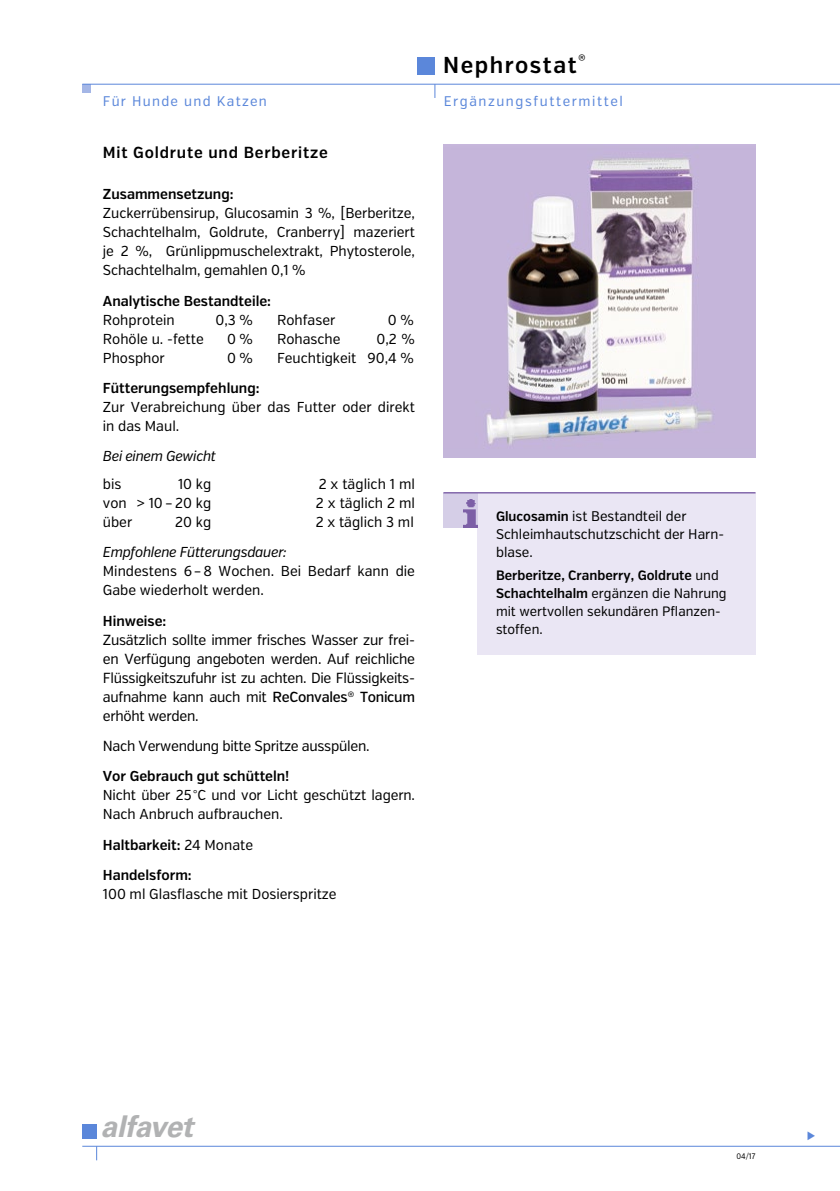
<style>
.page{position:relative;width:840px;height:1191px;background:#fff}
.page>*{position:absolute;margin:0;border:0;box-sizing:border-box;transform-origin:0 0}
.t1{font:italic 700 30px "Univers LT Std";letter-spacing:-.02em;color:#b1b2b3}
.t2{font:600 23px "Verb Cond";letter-spacing:.065em;color:#000}
.t3{font:600 16px "Verb Cond";letter-spacing:.05em;color:#000}
.t4{font:14.6px/19px "Verb Cond";letter-spacing:-.02em;color:#000;text-align:justify}
.t5{font:14.4px/19px "Verb Cond";color:#000}
.t6{font:600 14.4px/30.4px "Verb Cond";color:#000}
.t7{font:italic 14.4px "Verb Cond";letter-spacing:-.02em;color:#000}
.t8{font:14px/18px "Verb Cond";color:#000}
.t9{font:14px "Verb Cond";letter-spacing:.105em;color:#5b87da}
.t10{font:13.6px/18px "Verb Cond";color:#000}
.t11{font:8px "Verb Cond";color:#000;scale:.95 1}
.s1{font-weight:500}
.s2{font-weight:600}
.s3{font-weight:400}
.s4{font-weight:600;font-size:13.6px}
</style>
<div class="page">
<img style="left:443px;top:145px;width:312px;height:312px">
<div style="left:82px;top:84px;width:8px;height:8px;background:#a4b6e6"></div>
<hr style="left:82px;top:84px;width:757px;height:1px;background:#5b87da">
<svg style="left:96px;top:1146px;width:1px;height:14px"></svg>
<div style="left:82px;top:1124px;width:15px;height:14px;background:#5b87da"></div>
<hr style="left:82px;top:1145px;width:757px;height:1px;background:#5b87da">
<div style="left:417px;top:57px;width:18px;height:18px;background:#5b87da"></div>
<svg style="left:434px;top:84px;width:1px;height:14px"></svg>
<div style="left:477px;top:493px;width:278px;height:162px;background:#eae6f4"></div>
<div style="left:443px;top:493px;width:34px;height:34px;background:#d5cee7"></div>
<img style="left:463px;top:499px;width:14px;height:28px">
<hr style="left:443px;top:492px;width:312px;height:1px;background:#7c5fa6">
<p class="t9" style="left:103px;top:93px;width:165px">Für Hunde und Katzen</p>
<p class="t3" style="left:103px;top:142px;width:226px">Mit Goldrute und Berberitze</p>
<p class="t6" style="left:103px;top:179px;width:132px">Zusammensetzung:</p>
<p class="t5" style="left:103px;top:204px;width:313px;text-align:justify">Zuckerrübensirup, Glucosamin 3 %, [Berberitze, Schachtelhalm, Goldrute, Cranberry] mazeriert je 2 %, Grünlippmuschelextrakt, Phytosterole, Schachtelhalm, gemahlen 0,1 %</p>
<p class="t6" style="left:103px;top:285px;width:170px">Analytische Bestandteile:</p>
<p class="t5" style="left:103px;top:310px;width:73px">Rohprotein</p>
<p class="t5" style="left:215px;top:310px;width:39px">0,3 %</p>
<p class="t5" style="left:277px;top:310px;width:60px">Rohfaser</p>
<p class="t5" style="left:387px;top:310px;width:27px">0 %</p>
<p class="t5" style="left:103px;top:329px;width:102px">Rohöle u. -fette</p>
<p class="t5" style="left:227px;top:329px;width:27px">0 %</p>
<p class="t5" style="left:277px;top:329px;width:65px">Rohasche</p>
<p class="t5" style="left:376px;top:329px;width:40px">0,2 %</p>
<p class="t5" style="left:103px;top:348px;width:63px">Phosphor</p>
<p class="t5" style="left:227px;top:348px;width:27px">0 %</p>
<p class="t5" style="left:277px;top:348px;width:138px">Feuchtigkeit 90,4 %</p>
<p class="t6" style="left:103px;top:373px;width:158px">Fütterungsempfehlung:</p>
<p class="t5" style="left:103px;top:398px;width:313px">Zur Verabreichung über das Futter oder direkt in das Maul.</p>
<p class="t7" style="left:103px;top:448px;width:115px">Bei einem Gewicht</p>
<p class="t5" style="left:103px;top:474px;width:20px">bis</p>
<p class="t5" style="left:178px;top:474px;width:35px">10 kg</p>
<p class="t5" style="left:318px;top:474px;width:98px">2 x täglich 1 ml</p>
<p class="t5" style="left:103px;top:493px;width:110px">von &gt; 10 – 20 kg</p>
<p class="t5" style="left:316px;top:493px;width:100px">2 x täglich 2 ml</p>
<p class="t5" style="left:103px;top:512px;width:31px">über</p>
<p class="t5" style="left:175px;top:512px;width:37px">20 kg</p>
<p class="t5" style="left:316px;top:512px;width:99px">2 x täglich 3 ml</p>
<p class="t7" style="left:103px;top:543px;width:185px">Empfohlene Fütterungsdauer:</p>
<p class="t5" style="left:103px;top:562px;width:313px">Mindestens 6–8 Wochen. Bei Bedarf kann die<br>Gabe wiederholt werden.</p>
<p class="t6" style="left:103px;top:605px;width:65px">Hinweise:</p>
<p class="t4" style="left:103px;top:630px;width:313px">Zusätzlich sollte immer frisches Wasser zur frei&shy;en Verfügung angeboten werden. Auf reichliche Flüssigkeitszufuhr ist zu achten. Die Flüssigkeits&shy;aufnahme kann auch mit <span class="s1">ReConvales® Tonicum </span>erhöht werden.</p>
<p class="t4" style="left:103px;top:736px;width:268px">Nach Verwendung bitte Spritze ausspülen.</p>
<p class="t5" style="left:103px;top:767px;width:313px"><span class="s2">Vor Gebrauch gut schütteln!<br></span>Nicht über 25 <sup>°</sup>C und vor Licht geschützt lagern.<br>Nach Anbruch aufbrauchen.</p>
<p class="t6" style="left:103px;top:829px;width:152px">Haltbarkeit: <span class="s3">24 Monate<br></span>Handelsform:</p>
<p class="t5" style="left:103px;top:884px;width:235px">100 ml Glasflasche mit Dosierspritze</p>
<h2 class="t2" style="left:443px;top:51px;width:144px">Nephrostat<sup>®</sup></h2>
<p class="t9" style="left:443px;top:93px;width:180px">Ergänzungsfuttermittel</p>
<p class="t8" style="left:495px;top:507px;width:229px"><span class="s4">Glucosamin</span> ist Bestandteil der<br>Schleimhautschutzschicht der Harn&shy;blase.</p>
<p class="t10" style="left:495px;top:567px;width:232px"><span class="s2">Berberitze, Cranberry, Goldrute</span> und<br><span class="s2">Schachtelhalm</span> ergänzen die Nahrung mit wertvollen sekundären Pflanzen&shy;stoffen.</p>
<h1 class="t1" style="left:101px;top:1108px;width:94px">alfavet</h1>
<p class="t11" style="left:736px;top:1151px;width:21px">04/17</p>
</div>
